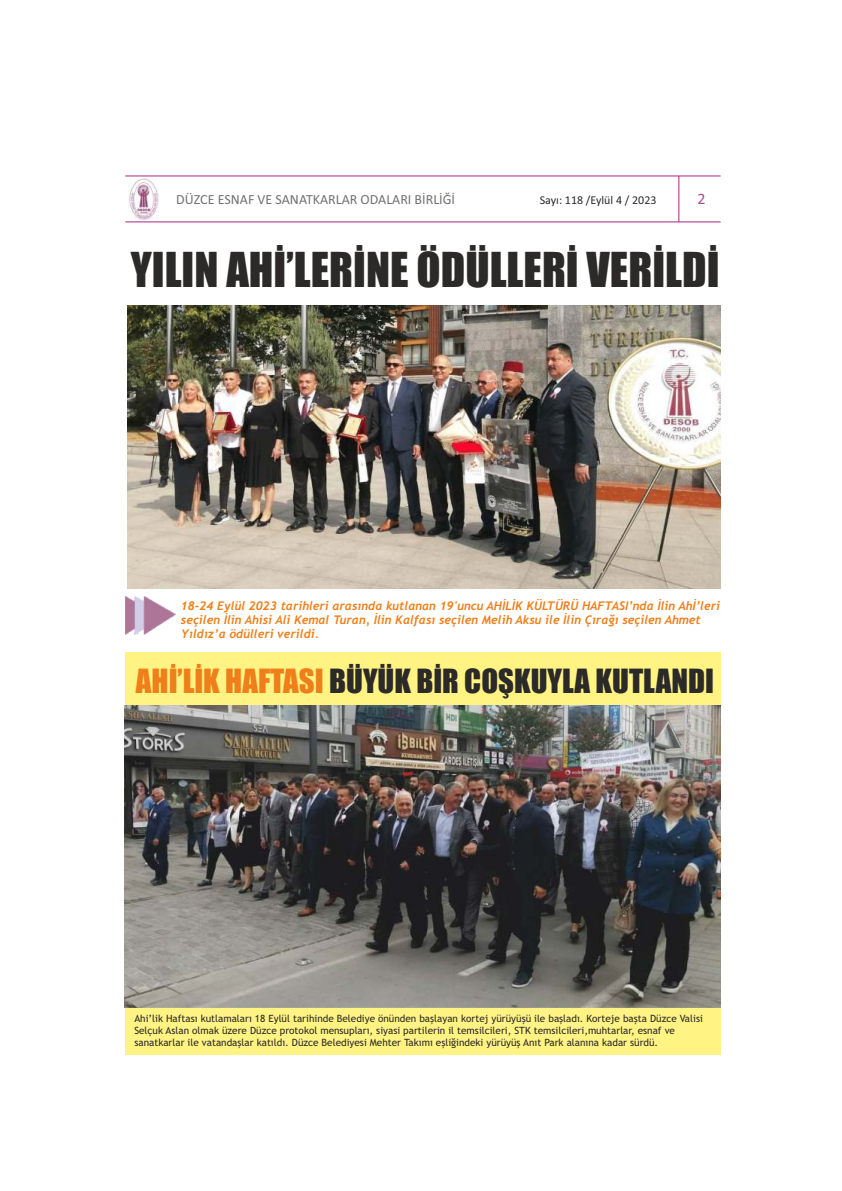
<style>
.page{position:relative;width:842px;height:1191px;background:#fff}
.page>*{position:absolute;margin:0;border:0;box-sizing:border-box;transform-origin:0 0}
.t1{font:44.5px "Impact";color:#2b2a29}
.t2{font:30.8px "Impact";color:#2b2a29}
.t3{font:16px "Calibri";color:#ae4a84}
.t4{font:14px "Calibri";color:#727271}
.t5{font:italic 700 12px/13.9px "Trebuchet";color:#ef7f1a}
.t6{font:12px "Calibri";color:#2b2a29}
.t7{font:10px/11.6px "Trebuchet MS";color:#2b2a29}
.s1{color:#ef7f1a}
</style>
<div class="page">
<hr style="left:125px;top:176px;width:596px;height:1px;background:#a82682">
<hr style="left:125px;top:222px;width:596px;height:1px;background:#a82682">
<hr style="left:679px;top:176px;width:1px;height:46px;background:#a82682">
<img style="left:128px;top:178px;width:31px;height:42px">
<img style="left:127px;top:305px;width:594px;height:283px">
<img style="left:125px;top:596px;width:50px;height:38px">
<div style="left:125px;top:652px;width:596px;height:403px;background:#fff383"></div>
<img style="left:124px;top:705px;width:596px;height:302px">
<h3 class="t4" style="left:176px;top:194px;width:280px">DÜZCE ESNAF VE SANATKARLAR ODALARI BİRLİĞİ</h3>
<p class="t6" style="left:540px;top:194px;width:118px">Sayı: 118 /Eylül 4 / 2023</p>
<h3 class="t3" style="left:697px;top:192px;width:10px">2</h3>
<h1 class="t1" style="left:131px;top:251px;width:590px">YILIN AHİ’LERİNE ÖDÜLLERİ VERİLDİ</h1>
<p class="t5" style="left:181px;top:600px;width:541px">18-24 Eylül 2023 tarihleri arasında kutlanan 19'uncu AHİLİK KÜLTÜRÜ HAFTASI’nda İlin Ahİ’leri seçilen İlin Ahisi Ali Kemal Turan, İlin Kalfası seçilen Melih Aksu ile İlin Çırağı seçilen Ahmet<br>Yıldız’a ödülleri verildi.</p>
<h2 class="t2" style="left:136px;top:668px;width:579px"><span class="s1">AHİ’LİK HAFTASI</span> BÜYÜK BİR COŞKUYLA KUTLANDI</h2>
<p class="t7" style="left:134px;top:1014px;width:570px">Ahi’lik Haftası kutlamaları 18 Eylül tarihinde Belediye önünden başlayan kortej yürüyüşü ile başladı. Korteje başta Düzce Valisi<br>Selçuk Aslan olmak üzere Düzce protokol mensupları, siyasi partilerin il temsilcileri, STK temsilcileri,muhtarlar, esnaf ve sanatkarlar ile vatandaşlar katıldı. Düzce Belediyesi Mehter Takımı eşliğindeki yürüyüş Anıt Park alanına kadar sürdü.</p>
</div>
